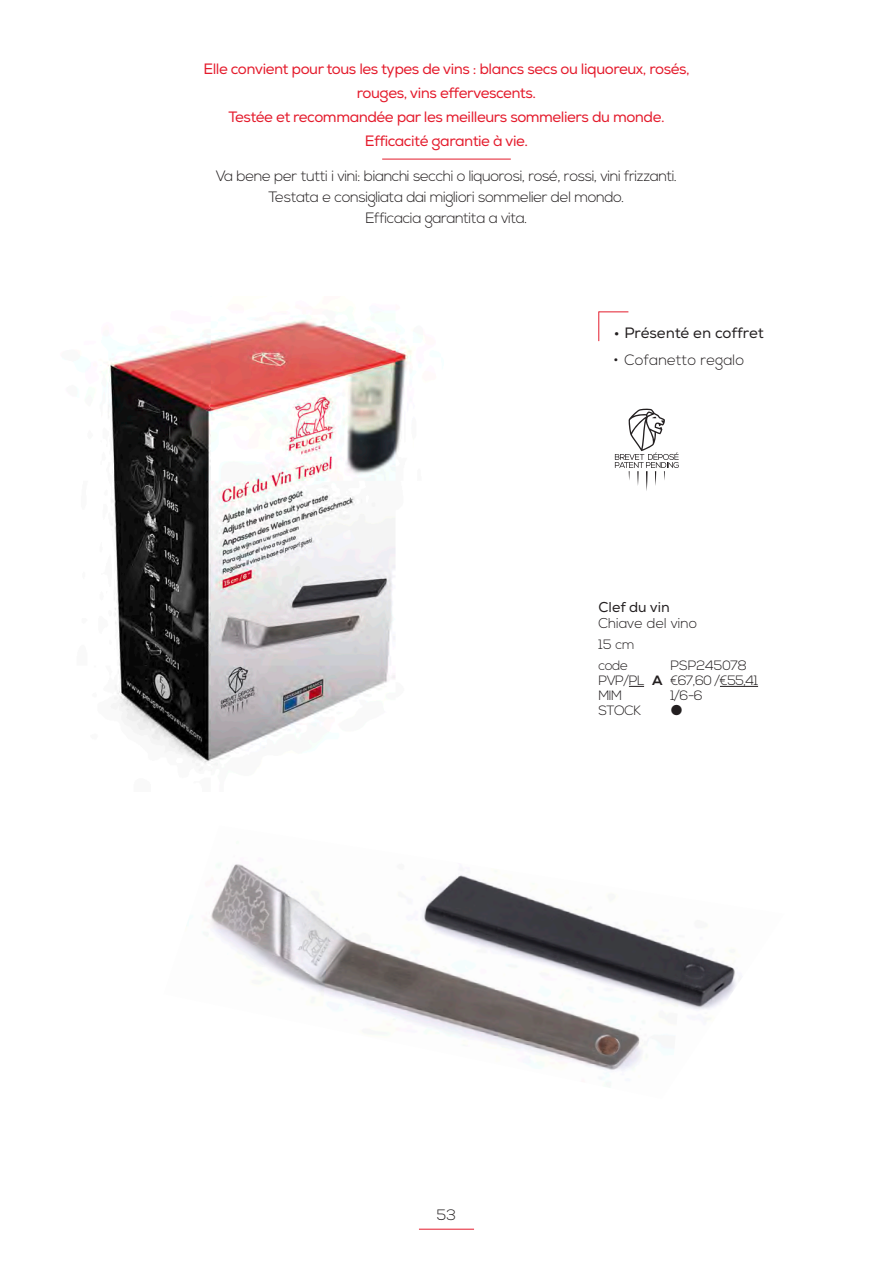
<style>
.page{position:relative;width:893px;height:1263px;background:#fff}
.page>*{position:absolute;margin:0;border:0;box-sizing:border-box;transform-origin:0 0}
.t1{font:15px/24px "Nexa";letter-spacing:-.03em;color:#e41b2c;text-align:center}
.t2{font:300 15px "Nexa";letter-spacing:-.03em;color:#231f20}
.t3{font:15px "Nexa";color:#231f20}
.t4{font:300 15px "Nexa";color:#231f20}
._7__Aligner_sur_la_d{font:300 14.25px "Nexa";color:#231f20}
._7__Aligner_sur_la_d-2{font:14.25px "Nexa";color:#231f20}
.t5{font:14.25px "Segoe UI Symbol";color:#231f20}
._7__Aligner_sur_la_d-3{font:300 13.5px "Nexa";letter-spacing:-.04em;color:#231f20}
._7__Aligner_sur_la_d-4{font:300 13.5px "Nexa";color:#231f20}
.s1{font-weight:700}
</style>
<div class="page">
<hr style="left:419px;top:1229px;width:55px;height:1px;background:#e41b2c">
<hr style="left:382px;top:159px;width:129px;height:1px;background:#e41b2c">
<img style="left:187px;top:863px;width:549px;height:221px">
<hr style="left:598px;top:311px;width:1px;height:30px;background:#e41b2c">
<svg style="left:599px;top:311px;width:29px;height:1px"></svg>
<svg style="left:615px;top:408px;width:64px;height:83px"></svg>
<svg style="left:629px;top:686px;width:15px;height:1px"></svg>
<hr style="left:720px;top:686px;width:38px;height:1px;background:#231f20">
<img style="left:106px;top:319px;width:306px;height:452px">
<p class="t1" style="left:203px;top:57px;width:488px">Elle convient pour tous les types de vins : blancs secs ou liquoreux, rosés, rouges, vins effervescents.</p>
<p class="t1" style="left:228px;top:105px;width:438px">Testée et recommandée par les meilleurs sommeliers du monde.</p>
<p class="t1" style="left:365px;top:129px;width:165px">Efficacité garantie à vie.</p>
<p class="t2" style="left:216px;top:167px;width:463px">Va bene per tutti i vini: bianchi secchi o liquorosi, rosé, rossi, vini frizzanti.</p>
<p class="t2" style="left:269px;top:188px;width:357px">Testata e consigliata dai migliori sommelier del mondo.</p>
<p class="t2" style="left:365px;top:209px;width:163px">Efficacia garantita a vita.</p>
<p class="t3" style="left:614px;top:323px;width:151px">• Présenté en coffret</p>
<p class="t4" style="left:614px;top:351px;width:132px">• Cofanetto regalo</p>
<p class="_7__Aligner_sur_la_d-2" style="left:598px;top:598px;width:73px">Clef du vin</p>
<p class="_7__Aligner_sur_la_d" style="left:598px;top:615px;width:100px">Chiave del vino</p>
<p class="_7__Aligner_sur_la_d-3" style="left:598px;top:637px;width:38px">15 cm</p>
<p class="_7__Aligner_sur_la_d-3" style="left:598px;top:658px;width:31px">code</p>
<p class="_7__Aligner_sur_la_d-4" style="left:670px;top:658px;width:78px">PSP245078</p>
<p class="_7__Aligner_sur_la_d-3" style="left:598px;top:673px;width:161px">PVP/PL <span class="s1">A</span> €67,60 /€55,41</p>
<p class="_7__Aligner_sur_la_d-3" style="left:598px;top:688px;width:25px">MIM</p>
<p class="_7__Aligner_sur_la_d-3" style="left:670px;top:688px;width:34px">1/6-6</p>
<p class="_7__Aligner_sur_la_d-3" style="left:598px;top:703px;width:44px">STOCK</p>
<p class="t5" style="left:670px;top:702px;width:14px">●</p>
<p class="t2" style="left:437px;top:1206px;width:21px">53</p>
</div>
